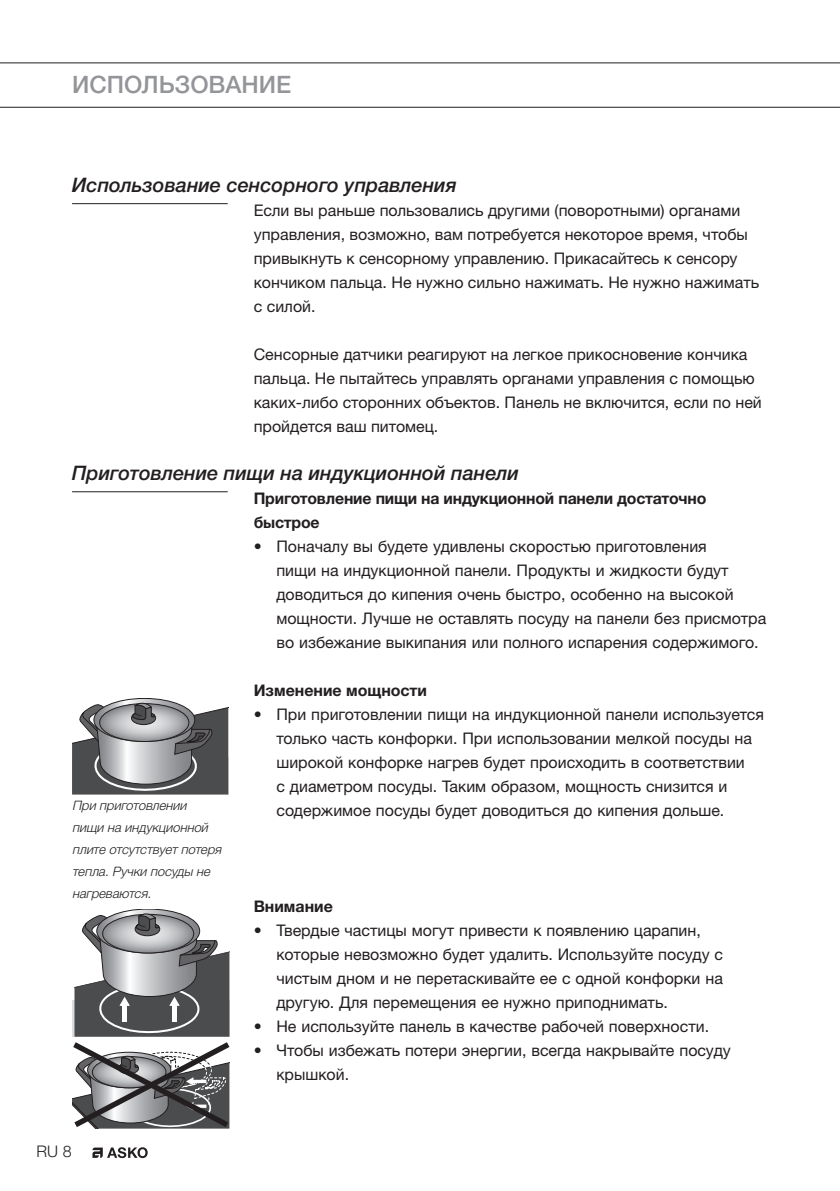
<style>
.page{position:relative;width:840px;height:1191px;background:#fff}
.page>*{position:absolute;margin:0;border:0;box-sizing:border-box;transform-origin:0 0}
.t1{font:500 24px "Helvetica Neue LTW1 G";color:#939598}
.t2{font:italic 500 20px "Helvetica Neue LTW1 G";color:#231f20}
.t3{font:16px/24px "Helvetica Neue LTW1 G";color:#231f20}
.t4{font:700 16px/24px "Helvetica Neue LTW1 G";letter-spacing:-.01em;color:#231f20}
.t5{font:300 16px "Helvetica Neue LTW1 G";color:#231f20}
.t6{font:italic 300 13px/22px "Helvetica Neue LTW1 G";color:#231f20}
</style>
<div class="page">
<hr style="left:0;top:62px;width:839px;height:1px;background:#231f20">
<hr style="left:0;top:107px;width:839px;height:1px;background:#231f20">
<svg style="left:92px;top:1147px;width:56px;height:11px"></svg>
<hr style="left:72px;top:203px;width:155px;height:1px;background:#231f20">
<hr style="left:72px;top:491px;width:155px;height:1px;background:#231f20">
<svg style="left:72px;top:698px;width:156px;height:96px;background:#8c8c8e"></svg>
<svg style="left:72px;top:909px;width:158px;height:220px"></svg>
<h1 class="t1" style="left:72px;top:70px;width:221px">ИСПОЛЬЗОВАНИЕ</h1>
<p class="t2" style="left:72px;top:173px;width:386px">Использование сенсорного управления</p>
<p class="t3" style="left:253px;top:198px;width:506px">Если вы раньше пользовались другими (поворотными) органами управления, возможно, вам потребуется некоторое время, чтобы привыкнуть к сенсорному управлению. Прикасайтесь к сенсору кончиком пальца. Не нужно сильно нажимать. Не нужно нажимать с силой.</p>
<p class="t3" style="left:253px;top:342px;width:509px">Сенсорные датчики реагируют на легкое прикосновение кончика пальца. Не пытайтесь управлять органами управления с помощью каких-либо сторонних объектов. Панель не включится, если по ней пройдется ваш питомец.</p>
<p class="t2" style="left:72px;top:461px;width:448px">Приготовление пищи на индукционной панели</p>
<p class="t4" style="left:253px;top:486px;width:454px">Приготовление пищи на индукционной панели достаточно быстрое</p>
<p class="t3" style="left:276px;top:534px;width:491px;text-indent:-23px">• Поначалу вы будете удивлены скоростью приготовления<br>пищи на индукционной панели. Продукты и жидкости будут доводиться до кипения очень быстро, особенно на высокой мощности. Лучше не оставлять посуду на панели без присмотра во избежание выкипания или полного испарения содержимого.</p>
<p class="t4" style="left:253px;top:678px;width:175px">Изменение мощности</p>
<p class="t3" style="left:276px;top:702px;width:489px;text-indent:-23px">• При приготовлении пищи на индукционной панели используется только часть конфорки. При использовании мелкой посуды на широкой конфорке нагрев будет происходить в соответствии<br>с диаметром посуды. Таким образом, мощность снизится и содержимое посуды будет доводиться до кипения дольше.</p>
<p class="t6" style="left:72px;top:794px;width:154px">При приготовлении пищи на индукционной плите отсутствуетпотеря тепла.Ручки посуды не нагреваются.</p>
<p class="t4" style="left:253px;top:894px;width:81px">Внимание</p>
<p class="t3" style="left:276px;top:918px;width:448px;text-indent:-23px">• Твердые частицы могут привести к появлению царапин, которые невозможно будет удалить. Используйте посуду с чистым дном и не перетаскивайте ее с одной конфорки на другую. Для перемещения ее нужно приподнимать.</p>
<p class="t3" style="left:253px;top:1014px;width:456px">• Не используйте панель в качестве рабочей поверхности.</p>
<p class="t3" style="left:276px;top:1038px;width:455px;text-indent:-23px">• Чтобы избежать потери энергии, всегда накрывайте посуду крышкой.</p>
<p class="t5" style="left:36px;top:1141px;width:37px">RU 8</p>
</div>
